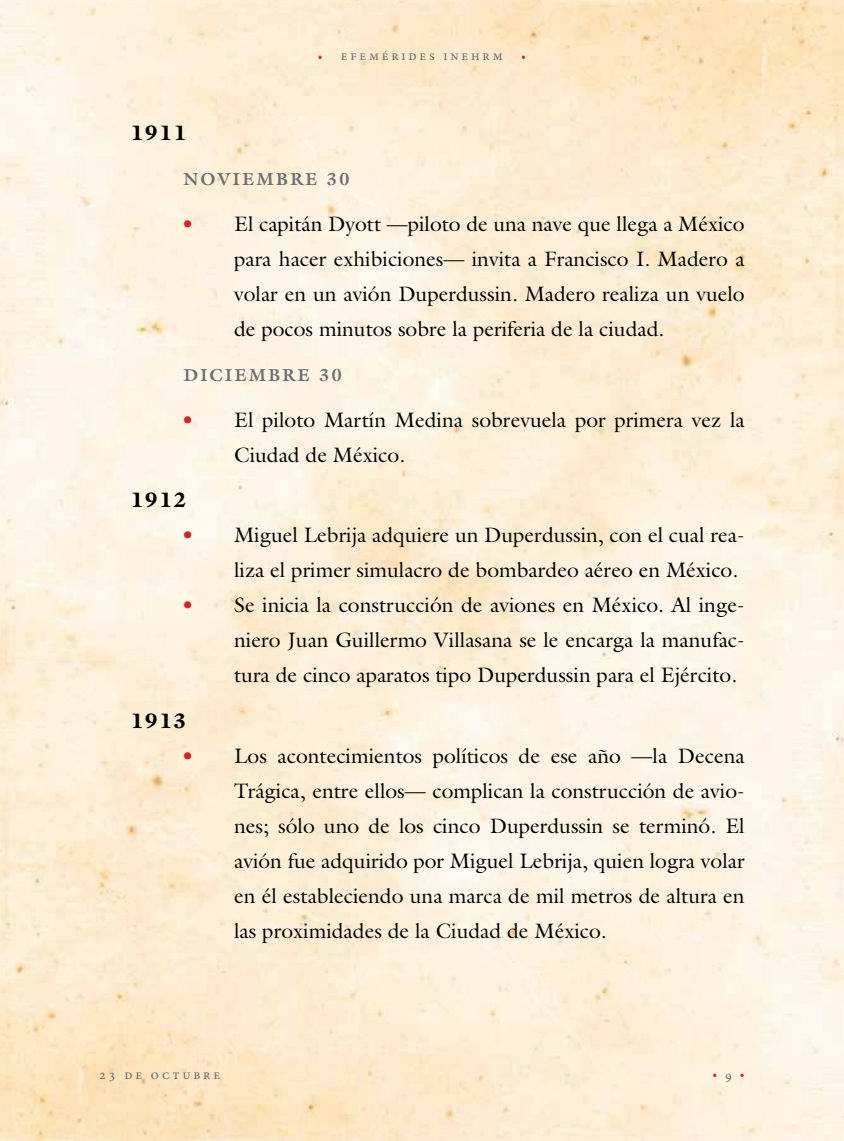
<style>
.page{position:relative;width:844px;height:1141px;background:#fff}
.page>*{position:absolute;margin:0;border:0;box-sizing:border-box;transform-origin:0 0}
.t1{font:21px/35px "Galliard";color:#000;text-align:justify}
.t2{font:900 21px "Galliard";letter-spacing:.1em;color:#000}
.t3{font:700 17.5px "Galliard";letter-spacing:.11em;color:#6d6e71}
.t4{font:14px "Minion Pro";letter-spacing:.2em;color:#6d6e71}
.t5{font:12.25px "Minion Pro";color:#d2232a}
.s1{font-size:12.25px;color:#d2232a}
.s2{color:#d2232a}
.s3{font-size:14px;color:#6d6e71}
</style>
<div class="page">
<p class="t4" style="left:318px;top:46px;width:186px"><span class="s1">•</span> efemérides inehrm</p>
<p class="t5" style="left:521px;top:48px;width:6px">•</p>
<p class="t2" style="left:131px;top:120px;width:57px">1911</p>
<p class="t3" style="left:183px;top:168px;width:168px">NOVIEMBRE 30</p>
<p class="t1" style="left:234px;top:206px;width:512px;text-indent:-52px"><span class="s2">•</span> El capitán Dyott —piloto de una nave que llega a México para hacer exhibiciones— invita a Francisco I. Madero a volar en un avión Duperdussin. Madero realiza un vuelo de pocos minutos sobre la periferia de la ciudad.</p>
<p class="t3" style="left:183px;top:364px;width:160px">DICIEMBRE 30</p>
<p class="t1" style="left:234px;top:402px;width:512px;text-indent:-52px"><span class="s2">•</span> El piloto Martín Medina sobrevuela por primera vez la<br>Ciudad de México.</p>
<p class="t2" style="left:131px;top:487px;width:57px">1912</p>
<p class="t1" style="left:234px;top:517px;width:512px;text-indent:-52px"><span class="s2">•</span> Miguel Lebrija adquiere un Duperdussin, con el cual rea&shy;liza el primer simulacro de bombardeo aéreo en México.</p>
<p class="t1" style="left:234px;top:587px;width:512px;text-indent:-52px"><span class="s2">•</span> Se inicia la construcción de aviones en México. Al inge&shy;niero Juan Guillermo Villasana se le encarga la manufac&shy;tura de cinco aparatos tipo Duperdussin para el Ejército.</p>
<p class="t2" style="left:131px;top:708px;width:57px">1913</p>
<p class="t1" style="left:234px;top:738px;width:512px;text-indent:-52px"><span class="s2">•</span> Los acontecimientos políticos de ese año —la Decena Trágica, entre ellos— complican la construcción de avio&shy;nes; sólo uno de los cinco Duperdussin se terminó. El avión fue adquirido por Miguel Lebrija, quien logra volar en él estableciendo una marca de mil metros de altura en las proximidades de la Ciudad de México.</p>
<p class="t4" style="left:99px;top:1065px;width:122px">23 de octubre</p>
<p class="t5" style="left:712px;top:1066px;width:34px">• <span class="s3">9</span> •</p>
</div>
